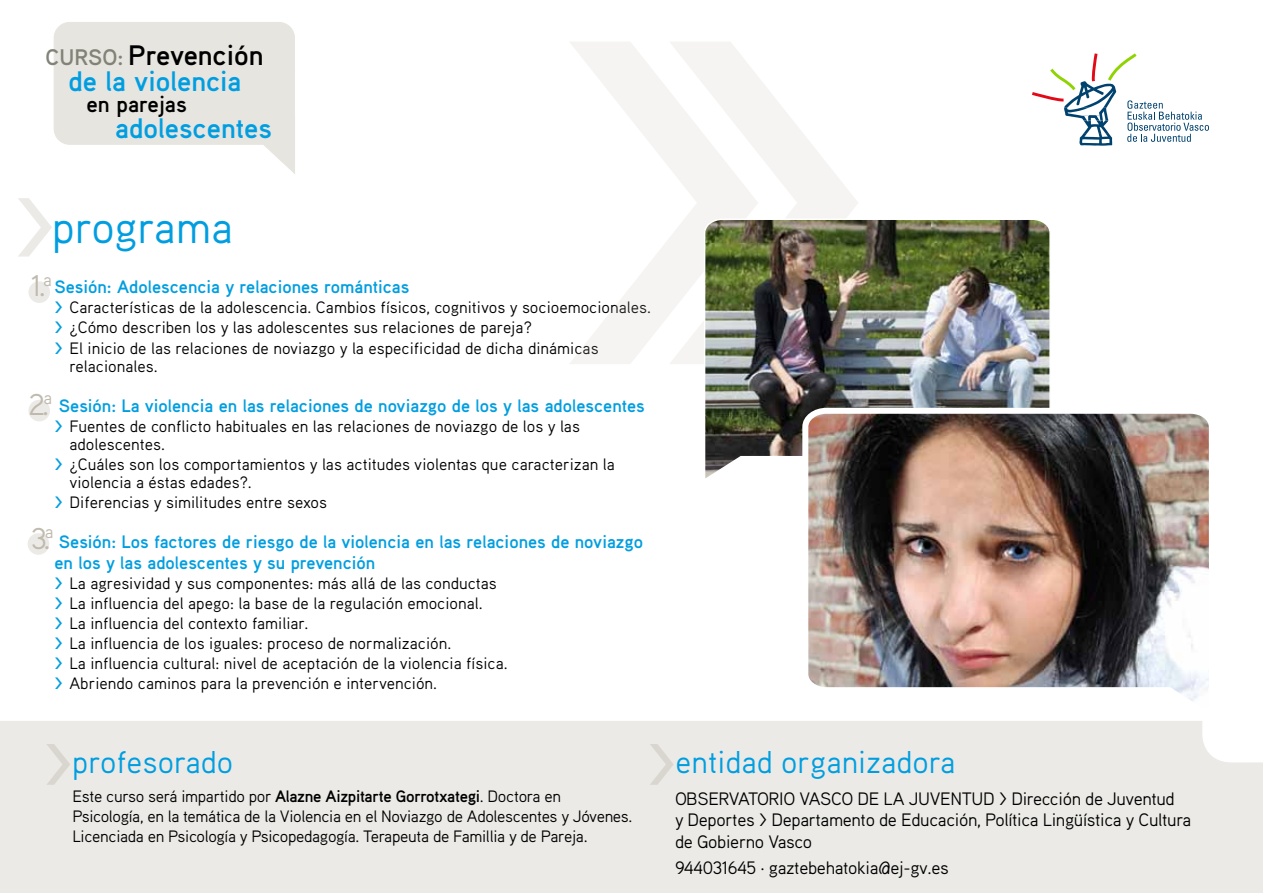
<style>
.page{position:relative;width:1263px;height:893px;background:#fff}
.page>*{position:absolute;margin:0;border:0;box-sizing:border-box;transform-origin:0 0}
.t1{font:700 83.7px "Aaux Pro";color:#bfbaad}
.t2{font:700 58.5px "Aaux Pro";color:#bfbaad}
.t3{font:45px "Aaux Pro";color:#009ee0}
.t4{font:31.5px "Aaux Pro";color:#009ee0}
.t5{font:30px "Aaux Pro";color:#bfbaad}
.t6{font:700 28.2px/25.8px "Aaux Pro";color:#009ee0;text-align:center}
.t7{font:700 22.65px "Aaux Pro";color:#000}
.t8{font:700 18px/20.1px "Aaux Pro";color:#009ee0}
.t9{font:18px/21.6px "Aaux Pro";letter-spacing:-.02em;color:#000}
.t10{font:16.5px/20.1px "Aaux Pro";color:#000}
.t11{font:16.5px/19.8px "Aaux Pro";letter-spacing:-.02em;color:#000}
.s1{font-size:22.5px;color:#838277}
.s2{color:#000}
.s3{font-weight:700;color:#009ee0}
.s4{font-weight:700}
</style>
<div class="page">
<div style="left:0;top:721px;width:1263px;height:172px;background:#ebeae6"></div>
<div style="left:28px;top:400px;width:22px;height:21px;background:#ebeae6;border-radius:50%"></div>
<div style="left:28px;top:281px;width:22px;height:22px;background:#ebeae6;border-radius:50%"></div>
<svg style="left:1032px;top:53px;width:177px;height:93px"></svg>
<svg style="left:758px;top:77px;width:100px;height:141px"></svg>
<svg style="left:570px;top:42px;width:188px;height:322px"></svg>
<div style="left:28px;top:533px;width:21px;height:22px;background:#ebeae6;border-radius:50%"></div>
<img style="left:703px;top:218px;width:347px;height:260px">
<img style="left:799px;top:405px;width:419px;height:323px">
<svg style="left:53px;top:22px;width:242px;height:152px"></svg>
<h3 class="t6" style="left:46px;top:41px;width:219px"><span class="s1">CURSO:</span> <span class="s2">Prevención </span>de la violencia</h3>
<h3 class="t7" style="left:86px;top:90px;width:102px">en parejas</h3>
<h3 class="t6" style="left:115px;top:114px;width:158px">adolescentes</h3>
<h1 class="t1" style="left:14px;top:174px;width:44px">&gt;</h1>
<h3 class="t3" style="left:52px;top:199px;width:183px">programa</h3>
<h3 class="t5" style="left:31px;top:267px;width:22px">1.<sup>a</sup></h3>
<p class="t8" style="left:54px;top:276px;width:356px">Sesión: Adolescencia y relaciones románticas</p>
<p class="t10" style="left:54px;top:297px;width:598px"><span class="s3">&gt;</span> Características de la adolescencia. Cambios físicos, cognitivos y socioemocionales. <span class="s3">&gt;</span> ¿Cómo describen los y las adolescentes sus relaciones de pareja?<br><span class="s3">&gt;</span> El inicio de las relaciones de noviazgo y la especificidad de dicha dinámicas</p>
<p class="t10" style="left:69px;top:355px;width:90px">relacionales.</p>
<p class="t8" style="left:59px;top:395px;width:587px">Sesión: La violencia en las relaciones de noviazgo de los y las adolescentes</p>
<p class="t10" style="left:69px;top:417px;width:512px;line-height:18px;text-indent:-15px"><span class="s3">&gt;</span> Fuentes de conflicto habituales en las relaciones de noviazgo de los y las adolescentes.</p>
<p class="t10" style="left:69px;top:455px;width:547px;line-height:18px;text-indent:-15px"><span class="s3">&gt;</span> ¿Cuáles son los comportamientos y las actitudes violentas que caracterizan la violencia a éstas edades?.</p>
<p class="t10" style="left:54px;top:492px;width:274px"><span class="s3">&gt;</span> Diferencias y similitudes entre sexos</p>
<p class="t8" style="left:54px;top:531px;width:590px">Sesión: Los factores de riesgo de la violencia en las relaciones de noviazgo en los y las adolescentes y su prevención</p>
<p class="t10" style="left:54px;top:572px;width:455px"><span class="s3">&gt;</span> La agresividad y sus componentes: más allá de las conductas <span class="s3">&gt;</span> La influencia del apego: la base de la regulación emocional.<br><span class="s3">&gt;</span> La influencia del contexto familiar.<br><span class="s3">&gt;</span> La influencia de los iguales: proceso de normalización.<br><span class="s3">&gt;</span> La influencia cultural: nivel de aceptación de la violencia física. <span class="s3">&gt;</span> Abriendo caminos para la prevención e intervención.</p>
<h3 class="t5" style="left:28px;top:385px;width:25px">2.<sup>a</sup></h3>
<h3 class="t5" style="left:31px;top:519px;width:24px">3.<sup>a</sup></h3>
<h2 class="t2" style="left:43px;top:727px;width:31px">&gt;</h2>
<h2 class="t2" style="left:647px;top:727px;width:31px">&gt;</h2>
<h3 class="t4" style="left:676px;top:742px;width:281px">entidad organizadora</h3>
<h3 class="t4" style="left:72px;top:742px;width:162px">profesorado</h3>
<p class="t11" style="left:72px;top:786px;width:562px">Este curso será impartido por <span class="s4">Alazne Aizpitarte Gorrotxategi</span>. Doctora en<br>Psicología, en la temática de la Violencia en el Noviazgo de Adolescentes y Jóvenes.<br>Licenciada en Psicología y Psicopedagogía. Terapeuta de Famillia y de Pareja.</p>
<p class="t9" style="left:675px;top:787px;width:518px">OBSERVATORIO VASCO DE LA JUVENTUD &gt; Dirección de Juventud<br>y Deportes &gt; Departamento de Educación, Política Lingüística y Cultura de Gobierno Vasco</p>
<p class="t9" style="left:675px;top:856px;width:275px">944031645 · gaztebehatokia@ej-gv.es</p>
</div>
